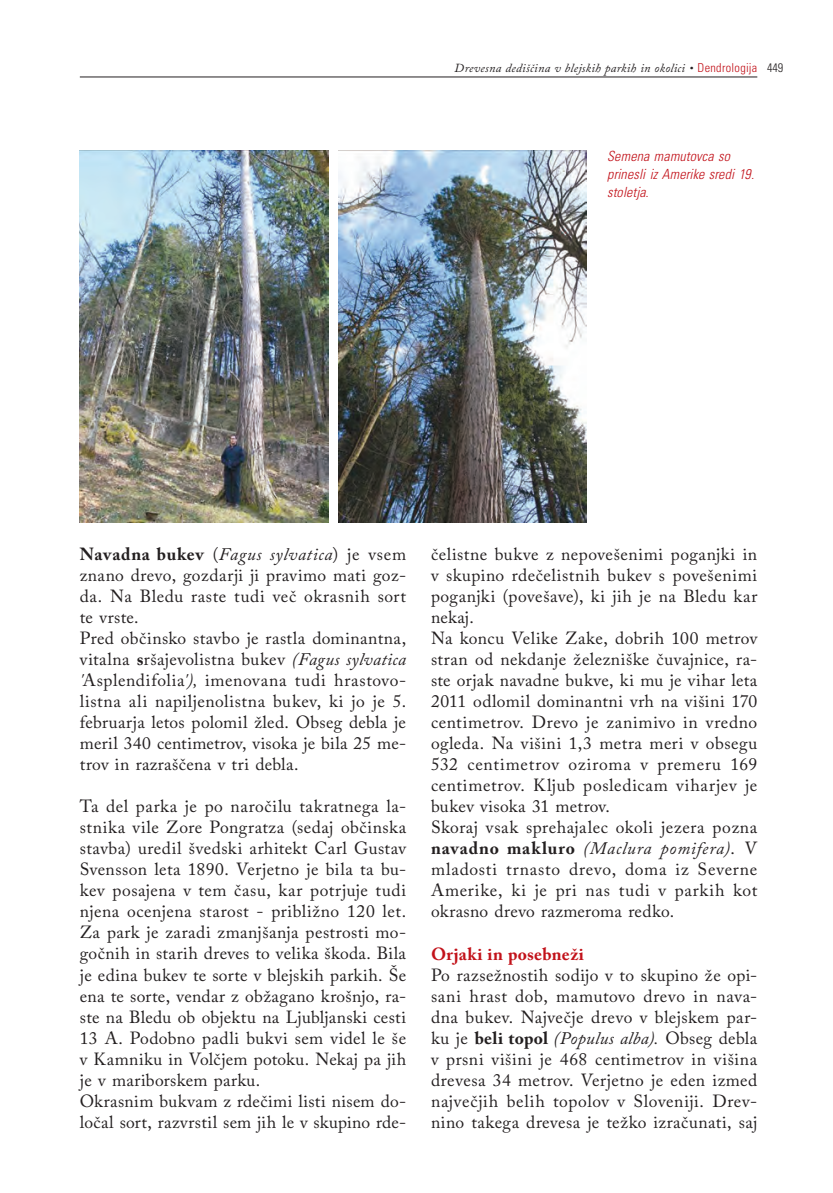
<style>
.page{position:relative;width:833px;height:1193px;background:#fff}
.page>*{position:absolute;margin:0;border:0;box-sizing:border-box;transform-origin:0 0}
.t1{font:17.5px/21px "Adobe Caslon Pro";letter-spacing:.025em;color:#231f20}
.t2{font:700 17.5px "Adobe Caslon Pro";letter-spacing:.02em;color:#c2121a}
.t3{font:italic 300 condensed 14px/17.8px "Univers";letter-spacing:.01em;color:#c2121a}
.t4{font:italic 12.25px "Adobe Caslon Pro";letter-spacing:.025em;color:#231f20}
.s1{font-family:"Univers";font-weight:300;font-style:normal;font-stretch:condensed;color:#c2121a}
.s2{font-family:"Univers";font-weight:300;font-style:normal;font-stretch:condensed}
.s3{font-weight:700}
.s4{font-style:italic}
</style>
<div class="page">
<hr style="left:80px;top:77px;width:677px;height:1px;background:#231f20">
<img style="left:80px;top:150px;width:248px;height:373px">
<img style="left:338px;top:150px;width:248px;height:373px">
<p class="t4" style="left:454px;top:61px;width:330px">Drevesna dediščina v blejskih parkih in okolici • <span class="s1">Dendrologija</span> <span class="s2">449</span></p>
<p class="t3" style="left:607px;top:147px;width:148px">Semena mamutovca so prinesli iz Amerike sredi 19. stoletja.</p>
<p class="t1" style="left:80px;top:544px;width:328px"><span class="s3">Navadna bukev</span> (<span class="s4">Fagus sylvatica</span>) je vsem znano drevo, gozdarji ji pravimo mati goz&shy;da. Na Bledu raste tudi več okrasnih sort te vrste.<br>Pred občinsko stavbo je rastla dominantna, vitalna <span class="s3">s</span>ršajevolistna bukev <span class="s4">(Fagus sylvatica '</span>Asplendifolia<span class="s4">'),</span> imenovana tudi hrastovo&shy;listna ali napiljenolistna bukev, ki jo je 5. februarja letos polomil žled. Obseg debla je meril 340 centimetrov, visoka je bila 25 me&shy;trov in razraščena v tri debla.</p>
<p class="t1" style="left:80px;top:796px;width:328px">Ta del parka je po naročilu takratnega la&shy;stnika vile Zore Pongratza (sedaj občinska stavba) uredil švedski arhitekt Carl Gustav Svensson leta 1890. Verjetno je bila ta bu&shy;kev posajena v tem času, kar potrjuje tudi njena ocenjena starost - približno 120 let.<br>Za park je zaradi zmanjšanja pestrosti mo&shy;gočnih in starih dreves to velika škoda. Bila je edina bukev te sorte v blejskih parkih. Še ena te sorte, vendar z obžagano krošnjo, ra&shy;ste na Bledu ob objektu na Ljubljanski cesti 13 A. Podobno padli bukvi sem videl le še v Kamniku in Volčjem potoku. Nekaj pa jih je v mariborskem parku.<br>Okrasnim bukvam z rdečimi listi nisem do&shy;ločal sort, razvrstil sem jih le v skupino rde-</p>
<p class="t1" style="left:431px;top:544px;width:328px">čelistne bukve z nepovešenimi poganjki in v skupino rdečelistnih bukev s povešenimi poganjki (povešave), ki jih je na Bledu kar nekaj.<br>Na koncu Velike Zake, dobrih 100 metrov stran od nekdanje železniške čuvajnice, ra&shy;ste orjak navadne bukve, ki mu je vihar leta 2011 odlomil dominantni vrh na višini 170 centimetrov. Drevo je zanimivo in vredno ogleda. Na višini 1,3 metra meri v obsegu 532 centimetrov oziroma v premeru 169 centimetrov. Kljub posledicam viharjev je bukev visoka 31 metrov.<br>Skoraj vsak sprehajalec okoli jezera pozna <span class="s3">navadno makluro</span> <span class="s4">(Maclura pomifera)</span>. V mladosti trnasto drevo, doma iz Severne Amerike, ki je pri nas tudi v parkih kot okrasno drevo razmeroma redko.</p>
<p class="t2" style="left:431px;top:943px;width:154px">Orjaki in posebneži</p>
<p class="t1" style="left:431px;top:964px;width:328px;text-align:justify">Po razsežnostih sodijo v to skupino že opi&shy;sani hrast dob, mamutovo drevo in nava&shy;dna bukev. Največje drevo v blejskem par&shy;ku je <span class="s3">beli topol</span> <span class="s4">(Populus alba).</span> Obseg debla v prsni višini je 468 centimetrov in višina drevesa 34 metrov. Verjetno je eden izmed največjih belih topolov v Sloveniji. Drev&shy;nino takega drevesa je težko izračunati, saj</p>
</div>
